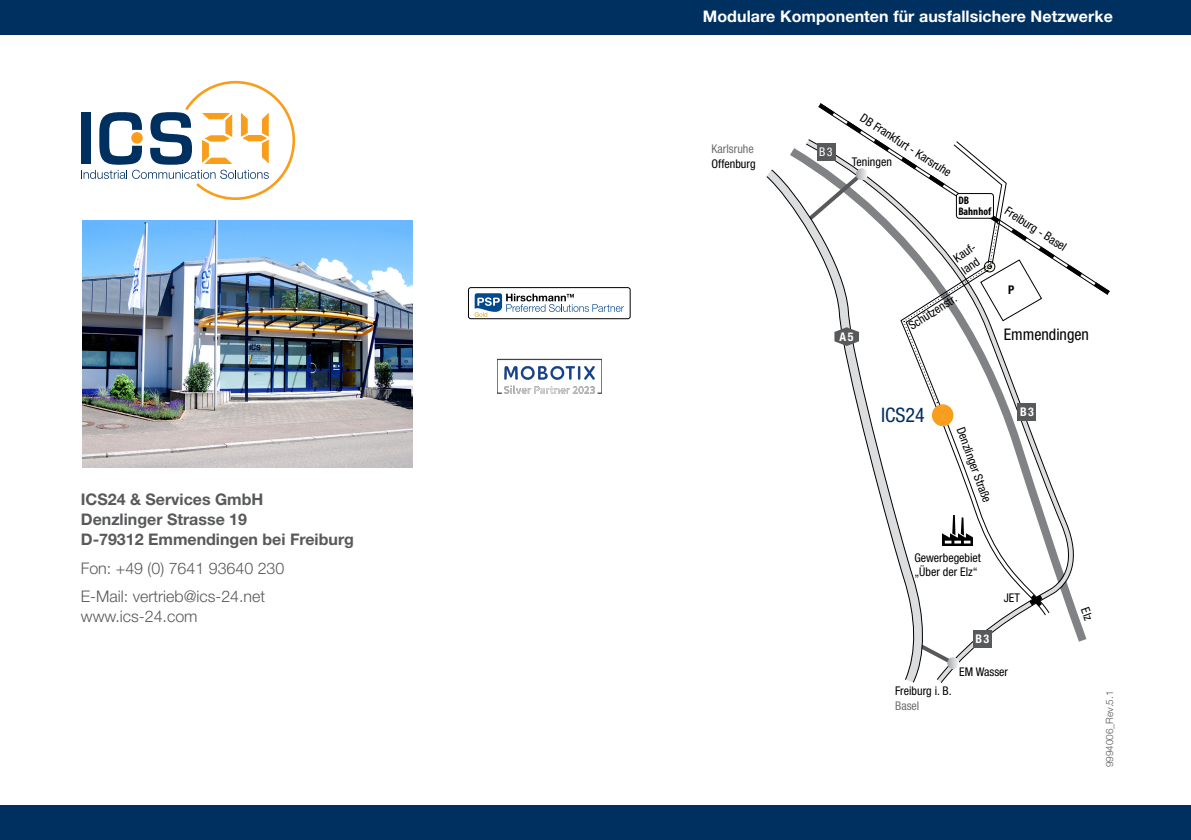
<style>
.page{position:relative;width:1191px;height:840px;background:#fff}
.page>*{position:absolute;margin:0;border:0;box-sizing:border-box;transform-origin:0 0}
.t1{font:condensed 20px "Helvetica Neue LT Pro";color:#00305f}
.t2{font:700 16px/20px "Helvetica Neue LT Pro";color:#58595b}
.t3{font:300 16px/28.4px "Helvetica Neue LT Pro";color:#58595b}
.t4{font:700 16px "Helvetica Neue LT Pro";letter-spacing:.005em;color:#fff}
.t5{font:condensed 16px "Helvetica Neue LT Pro";color:#000}
.t6{font:condensed 12px/14.4px "Helvetica Neue LT Pro";color:#000}
.t7{font:condensed 12px "Helvetica Neue LT Pro";color:#6d6e71}
.t8{font:700 condensed 12px "Helvetica Neue LT Pro";color:#fff}
.t9{font:condensed 12px "Helvetica Neue LT Pro";color:#fff}
.t10{font:700 condensed 12px "Helvetica Neue LT Pro";color:#000}
.t11{font:700 condensed 11px/11px "Myriad Pro";color:#000}
.t12{font:300 10px "Helvetica Neue LT Pro";letter-spacing:-.005em;color:#58595b}
</style>
<div class="page">
<svg style="left:81px;top:81px;width:214px;height:119px"></svg>
<svg style="left:807px;top:139px;width:274px;height:544px"></svg>
<svg style="left:771px;top:169px;width:155px;height:513px"></svg>
<svg style="left:834px;top:327px;width:25px;height:19px"></svg>
<svg style="left:900px;top:298px;width:146px;height:318px"></svg>
<svg style="left:905px;top:298px;width:145px;height:315px"></svg>
<svg style="left:814px;top:139px;width:296px;height:159px"></svg>
<svg style="left:817px;top:105px;width:291px;height:190px"></svg>
<svg style="left:1024px;top:590px;width:23px;height:20px"></svg>
<svg style="left:802px;top:169px;width:64px;height:56px"></svg>
<div style="left:856px;top:168px;width:11px;height:12px;border:2px solid #fff;border-radius:50%"></div>
<div style="left:973px;top:629px;width:19px;height:18px;background:#58595b"></div>
<svg style="left:913px;top:639px;width:45px;height:29px"></svg>
<div style="left:947px;top:656px;width:12px;height:12px;border:2px solid #fff;border-radius:50%"></div>
<img style="left:942px;top:515px;width:30px;height:30px">
<svg style="left:903px;top:140px;width:139px;height:286px"></svg>
<div style="left:0;top:0;width:1191px;height:34px;background:#00305f"></div>
<div style="left:0;top:805px;width:1191px;height:34px;background:#00305f"></div>
<div style="left:468px;top:287px;width:162px;height:32px;border:1px solid #000;border-radius:2px"></div>
<svg style="left:474px;top:293px;width:150px;height:24px"></svg>
<img style="left:498px;top:359px;width:103px;height:34px">
<img style="left:82px;top:220px;width:330px;height:247px">
<h2 class="t2" style="left:81px;top:489px;width:275px">ICS24 &amp; Services GmbH<br>Denzlinger Strasse 19<br>D-79312 Emmendingen bei Freiburg</h2>
<h2 class="t3" style="left:81px;top:553px;width:205px">Fon: +49 (0) 7641 93640 230<br>E-Mail: vertrieb@ics-24.net</h2>
<h2 class="t3" style="left:81px;top:601px;width:118px">www.ics-24.com</h2>
<h2 class="t4" style="left:703px;top:6px;width:411px">Modulare Komponenten für ausfallsichere Netzwerke</h2>
<p class="t7" style="left:711px;top:142px;width:44px">Karlsruhe</p>
<p class="t6" style="left:711px;top:156px;width:45px">Offenburg</p>
<p class="t9" style="left:819px;top:145px;width:15px">B3</p>
<p class="t6" style="left:865px;top:110px;width:107px;rotate:33deg">DB Frankfurt - Karsruhe</p>
<p class="t6" style="left:852px;top:154px;width:41px">Teningen</p>
<p class="t11" style="left:958px;top:194px;width:34px">DB<br>Bahnhof</p>
<p class="t6" style="left:950px;top:253px;width:26px;rotate:-34deg">Kauf&shy;land</p>
<p class="t8" style="left:839px;top:329px;width:15px">A5</p>
<p class="t6" style="left:905px;top:320px;width:56px;rotate:-33deg">Schützenstr.</p>
<p class="t6" style="left:1010px;top:203px;width:72px;rotate:33deg">Freiburg - Basel</p>
<p class="t10" style="left:1008px;top:282px;width:8px">P</p>
<h2 class="t5" style="left:1004px;top:325px;width:87px">Emmendingen</h2>
<h1 class="t1" style="left:881px;top:403px;width:45px">ICS24</h1>
<p class="t6" style="left:967px;top:425px;width:80px;rotate:70deg">Denzlinger Straße</p>
<p class="t8" style="left:1020px;top:404px;width:15px">B3</p>
<p class="t6" style="left:914px;top:549px;width:68px">Gewerbegebiet „Über der Elz“</p>
<p class="t8" style="left:975px;top:630px;width:15px">B3</p>
<p class="t6" style="left:1003px;top:590px;width:18px">JET</p>
<p class="t6" style="left:895px;top:683px;width:58px">Freiburg i. B.</p>
<p class="t7" style="left:895px;top:697px;width:26px">Basel</p>
<p class="t6" style="left:959px;top:663px;width:50px">EM Wasser</p>
<p class="t12" style="left:1103px;top:766px;width:78px;rotate:-90deg">9994006_Rev.5.1</p>
</div>
